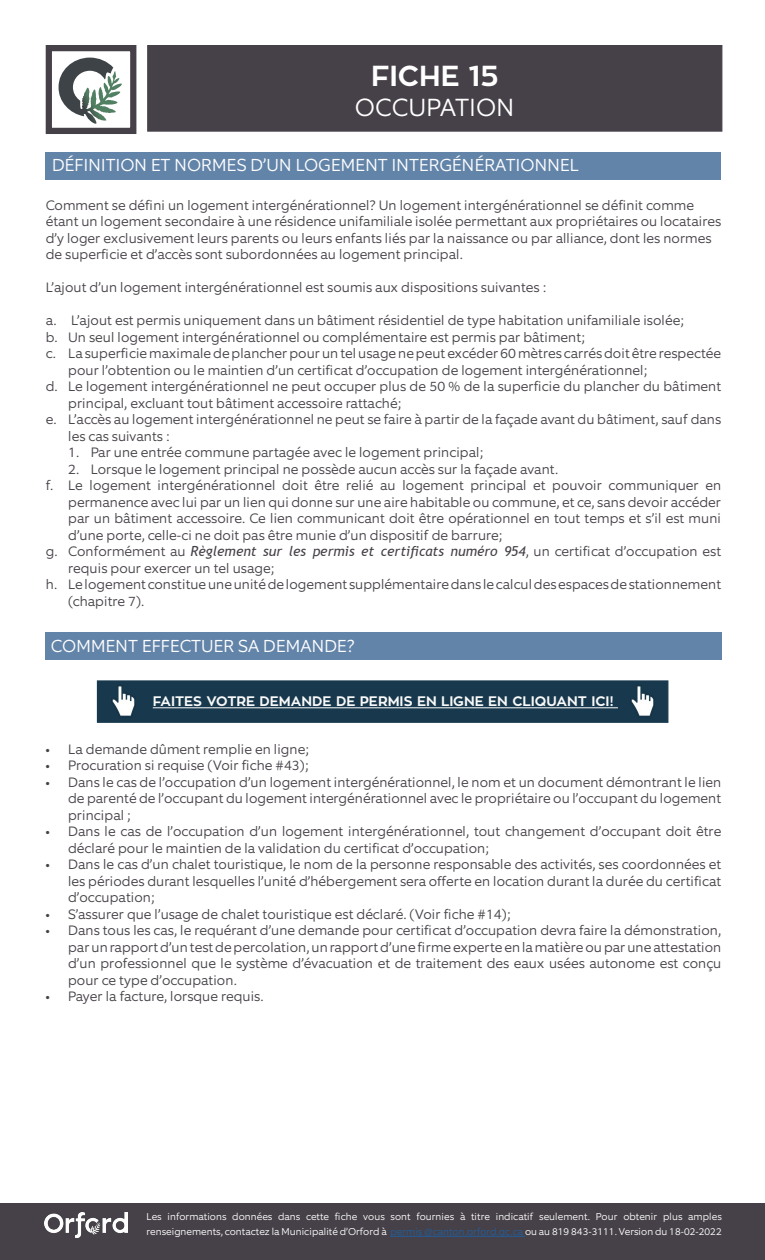
<style>
.page{position:relative;width:765px;height:1260px;background:#fff}
.page>*{position:absolute;margin:0;border:0;box-sizing:border-box;transform-origin:0 0}
.t1{font:700 28.75px "Zona Pro";color:#fff}
.t2{font:300 25px "Equip";letter-spacing:-.005em;color:#fff}
.t3{font:300 17.5px "Equip";color:#fff}
.t4{font:300 13.75px/16.5px "Equip";color:#464148;text-align:justify}
.t5{font:700 13.75px "Zona Pro";color:#f9f9f9}
.t6{font:300 10px/15px "Equip";color:#fff}
.s1{font-family:"Trebuchet MS";font-weight:400;font-style:italic}
.s2{color:#215e9e}
</style>
<div class="page">
<div style="left:147px;top:45px;width:575px;height:87px;background:#464148;border:1px solid #464148"></div>
<svg style="left:58px;top:57px;width:57px;height:67px"></svg>
<div style="left:46px;top:45px;width:90px;height:89px;border:6px solid #464148"></div>
<div style="left:46px;top:152px;width:675px;height:28px;background:#6384a9"></div>
<div style="left:45px;top:632px;width:676px;height:28px;background:#6384a9"></div>
<div style="left:97px;top:680px;width:571px;height:43px;background:#18394d;border:1px solid #18394d"></div>
<hr style="left:153px;top:708px;width:465px;height:1px;background:#f9f9f9">
<img style="left:111px;top:685px;width:25px;height:31px">
<img style="left:630px;top:685px;width:25px;height:31px">
<div style="left:0;top:1203px;width:765px;height:57px;background:#464148"></div>
<hr style="left:390px;top:1236px;width:135px;height:1px;background:#215e9e">
<img style="left:45px;top:1213px;width:82px;height:24px">
<h1 class="t1" style="left:371px;top:57px;width:129px">FICHE 15</h1>
<h2 class="t2" style="left:355px;top:91px;width:161px">OCCUPATION</h2>
<p class="t3" style="left:52px;top:154px;width:529px">DÉFINITION ET NORMES D’UN LOGEMENT INTERGÉNÉRATIONNEL</p>
<p class="t4" style="left:46px;top:197px;width:677px;text-align:left">Comment se défini un logement intergénérationnel? Un logement intergénérationnel se définit comme étant un logement secondaire à une résidence unifamiliale isolée permettant aux propriétaires ou locataires d’y loger exclusivement leurs parents ou leurs enfants liés par la naissance ou par alliance, dont les normes de superficie et d’accès sont subordonnées au logement principal.</p>
<p class="t4" style="left:46px;top:279px;width:502px">L’ajout d’un logement intergénérationnel est soumis aux dispositions suivantes :</p>
<p class="t4" style="left:46px;top:312px;width:640px">a. L’ajout est permis uniquement dans un bâtiment résidentiel de type habitation unifamiliale isolée;</p>
<p class="t4" style="left:46px;top:329px;width:541px">b. Un seul logement intergénérationnel ou complémentaire est permis par bâtiment;</p>
<p class="t4" style="left:46px;top:345px;width:677px">c. La superficie maximale de plancher pour un tel usage ne peut excéder 60 mètres carrés doit être respectée</p>
<p class="t4" style="left:68px;top:362px;width:580px">pour l’obtention ou le maintien d’un certificat d’occupation de logement intergénérationnel;</p>
<p class="t4" style="left:46px;top:378px;width:677px">d. Le logement intergénérationnel ne peut occuper plus de 50 % de la superficie du plancher du bâtiment</p>
<p class="t4" style="left:68px;top:395px;width:334px">principal, excluant tout bâtiment accessoire rattaché;</p>
<p class="t4" style="left:46px;top:411px;width:677px">e. L’accès au logement intergénérationnel ne peut se faire à partir de la façade avant du bâtiment, sauf dans</p>
<p class="t4" style="left:68px;top:428px;width:103px">les cas suivants :</p>
<p class="t4" style="left:68px;top:444px;width:416px">1. Par une entrée commune partagée avec le logement principal;</p>
<p class="t4" style="left:68px;top:461px;width:492px">2. Lorsque le logement principal ne possède aucun accès sur la façade avant.</p>
<p class="t4" style="left:46px;top:477px;width:677px">f. Le logement intergénérationnel doit être relié au logement principal et pouvoir communiquer en</p>
<p class="t4" style="left:68px;top:494px;width:655px">permanence avec lui par un lien qui donne sur une aire habitable ou commune, et ce, sans devoir accéder</p>
<p class="t4" style="left:68px;top:510px;width:654px">par un bâtiment accessoire. Ce lien communicant doit être opérationnel en tout temps et s’il est muni</p>
<p class="t4" style="left:68px;top:527px;width:436px">d’une porte, celle-ci ne doit pas être munie d’un dispositif de barrure;</p>
<p class="t4" style="left:46px;top:543px;width:677px">g. Conformément au <span class="s1">Règlement sur les permis et certificats numéro 954</span>, un certificat d’occupation est</p>
<p class="t4" style="left:68px;top:560px;width:207px">requis pour exercer un tel usage;</p>
<p class="t4" style="left:46px;top:576px;width:677px">h. Le logement constitue une unité de logement supplémentaire dans le calcul des espaces de stationnement</p>
<p class="t4" style="left:68px;top:593px;width:78px">(chapitre 7).</p>
<p class="t3" style="left:51px;top:635px;width:305px">COMMENT EFFECTUER SA DEMANDE?</p>
<p class="t5" style="left:153px;top:692px;width:462px">FAITES VOTRE DEMANDE DE PERMIS EN LIGNE EN CLIQUANT ICI!</p>
<p class="t4" style="left:46px;top:741px;width:265px">• La demande dûment remplie en ligne;</p>
<p class="t4" style="left:46px;top:757px;width:264px">• Procuration si requise (Voir fiche #43);</p>
<p class="t4" style="left:68px;top:774px;width:655px;text-indent:-22px">• Dans le cas de l’occupation d’un logement intergénérationnel, le nom et un document démontrant le lien de parenté de l’occupant du logement intergénérationnel avec le propriétaire ou l’occupant du logement principal ;</p>
<p class="t4" style="left:68px;top:823px;width:655px;text-indent:-22px">• Dans le cas de l’occupation d’un logement intergénérationnel, tout changement d’occupant doit être déclaré pour le maintien de la validation du certificat d’occupation;</p>
<p class="t4" style="left:68px;top:856px;width:655px;text-indent:-22px">• Dans le cas d’un chalet touristique, le nom de la personne responsable des activités, ses coordonnées et les périodes durant lesquelles l’unité d’hébergement sera offerte en location durant la durée du certificat d’occupation;</p>
<p class="t4" style="left:46px;top:906px;width:466px">• S’assurer que l’usage de chalet touristique est déclaré. (Voir fiche #14);</p>
<p class="t4" style="left:68px;top:922px;width:655px;text-indent:-22px">• Dans tous les cas, le requérant d’une demande pour certificat d’occupation devra faire la démonstration, par un rapport d’un test de percolation, un rapport d’une firme experte en la matière ou par une attestation d’un professionnel que le système d’évacuation et de traitement des eaux usées autonome est conçu pour ce type d’occupation.</p>
<p class="t4" style="left:46px;top:988px;width:220px">• Payer la facture, lorsque requis.</p>
<p class="t6" style="left:147px;top:1209px;width:577px">Les informations données dans cette fiche vous sont fournies à titre indicatif seulement. Pour obtenir plus amples renseignements, contactez la Municipalité d’Orford à <span class="s2">permis @canton.orford.qc.ca</span> ou au 819 843-3111. Version du 18-02-2022</p>
</div>
